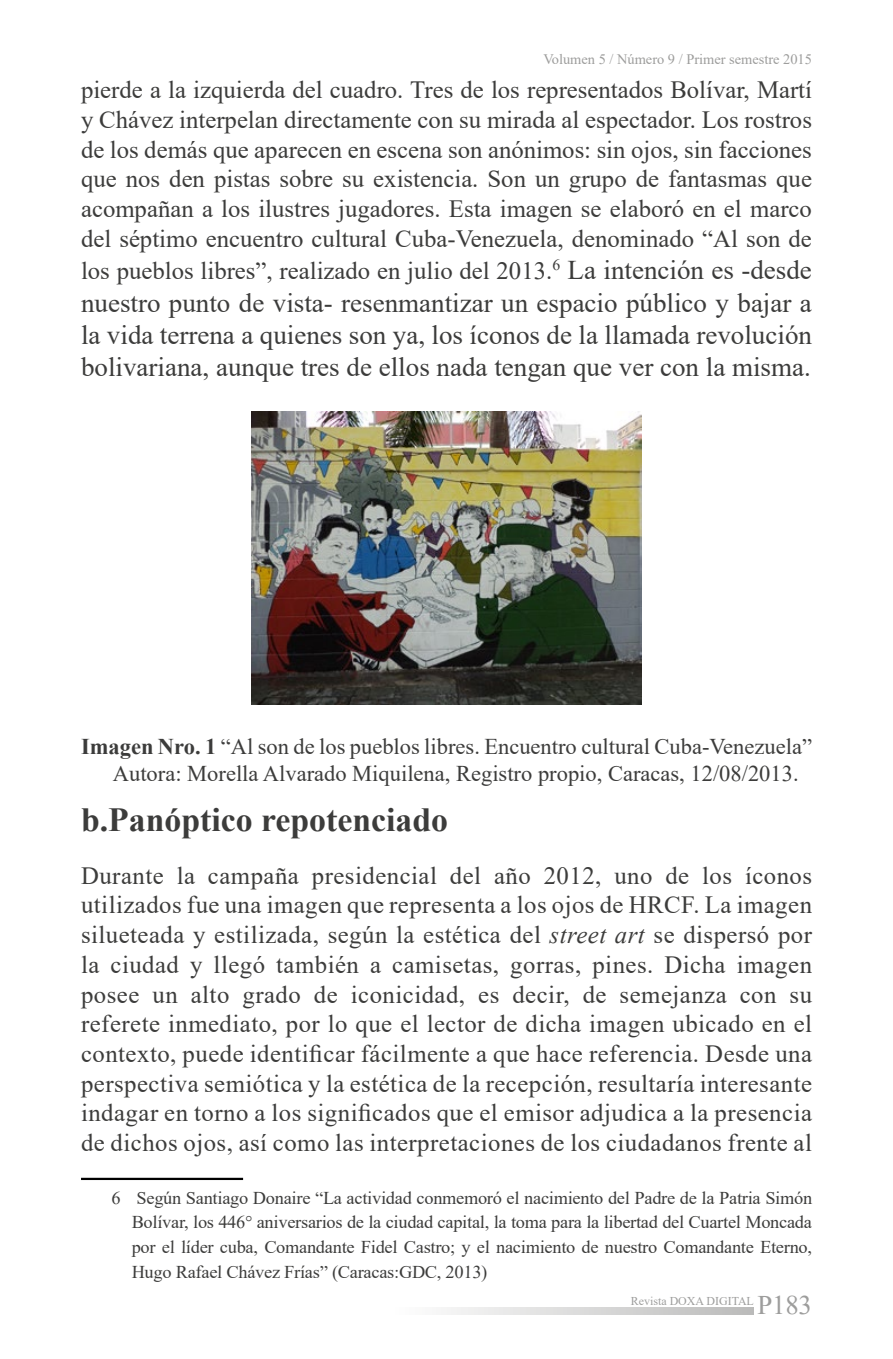
<style>
.page{position:relative;width:893px;height:1359px;background:#fff}
.page>*{position:absolute;margin:0;border:0;box-sizing:border-box;transform-origin:0 0}
.t1{font:700 33.75px "Times New Roman";color:#3c3c3b}
.t2{font:27px/32.4px "Times New Roman";color:#3c3c3b;text-align:justify}
.t3{font:26.78px "Times New Roman";color:#9d9d9c}
.t4{font:24.75px/29.7px "Times New Roman";color:#3c3c3b;text-align:justify}
.t5{font:22.5px/27px "Times New Roman";color:#3c3c3b}
.t6{font:18px/24.8px "Times New Roman";letter-spacing:-.01em;color:#3c3c3b;text-align:justify}
.t7{font:14.4px "Times New Roman";color:#9d9d9c}
.t8{font:11.92px "Times New Roman";color:#9d9d9c}
.s1{font-size:27px}
.s2{font-weight:700}
.s3{font-style:italic}
</style>
<div class="page">
<img style="left:251px;top:411px;width:391px;height:293px">
<hr style="left:81px;top:1177px;width:162px;height:2px;background:#000">
<svg style="left:446px;top:1307px;width:308px;height:7px;background:#d7d7d7"></svg>
<p class="t7" style="left:543px;top:49px;width:270px">Volumen 5 / Número 9 / Primer semestre 2015</p>
<p class="t4" style="left:81px;top:74px;width:732px">pierde a la izquierda del cuadro. Tres de los representados Bolívar, Martí y Chávez interpelan directamente con su mirada al espectador. Los rostros de los demás que aparecen en escena son anónimos: sin ojos, sin facciones que nos den pistas sobre su existencia. Son un grupo de fantasmas que acompañan a los ilustres jugadores. Esta imagen se elaboró en el marco del séptimo encuentro cultural Cuba-Venezuela, denominado “Al son de</p>
<p class="t4" style="left:81px;top:255px;width:732px">los pueblos libres”, realizado en julio del 2013.<sup>6</sup> <span class="s1">La intención es -desde</span></p>
<p class="t2" style="left:81px;top:285px;width:732px">nuestro punto de vista- resenmantizar un espacio público y bajar a la vida terrena a quienes son ya, los íconos de la llamada revolución bolivariana, aunque tres de ellos nada tengan que ver con la misma.</p>
<p class="t5" style="left:113px;top:732px;width:700px;text-indent:-32px"><span class="s2">Imagen Nro. 1</span> “Al son de los pueblos libres. Encuentro cultural Cuba-Venezuela”<br>Autora: Morella Alvarado Miquilena, Registro propio, Caracas, 12/08/2013.</p>
<h1 class="t1" style="left:81px;top:795px;width:368px">b.Panóptico repotenciado</h1>
<p class="t4" style="left:81px;top:859px;width:732px">Durante la campaña presidencial del año 2012, uno de los íconos utilizados fue una imagen que representa a los ojos de HRCF. La imagen silueteada y estilizada, según la estética del <span class="s3">street art</span> se dispersó por la ciudad y llegó también a camisetas, gorras, pines. Dicha imagen posee un alto grado de iconicidad, es decir, de semejanza con su referete inmediato, por lo que el lector de dicha imagen ubicado en el contexto, puede identificar fácilmente a que hace referencia. Desde una perspectiva semiótica y la estética de la recepción, resultaría interesante indagar en torno a los significados que el emisor adjudica a la presencia de dichos ojos, así como las interpretaciones de los ciudadanos frente al</p>
<p class="t6" style="left:132px;top:1184px;width:682px;text-indent:-20px">6 Según Santiago Donaire “La actividad conmemoró el nacimiento del Padre de la Patria Simón Bolívar, los 446° aniversarios de la ciudad capital, la toma para la libertad del Cuartel Moncada por el líder cuba, Comandante Fidel Castro; y el nacimiento de nuestro Comandante Eterno, Hugo Rafael Chávez Frías” (Caracas:GDC, 2013)</p>
<p class="t3" style="left:757px;top:1286px;width:56px">P183</p>
<p class="t8" style="left:631px;top:1292px;width:125px">Revista DOXA DIGITAL</p>
</div>
